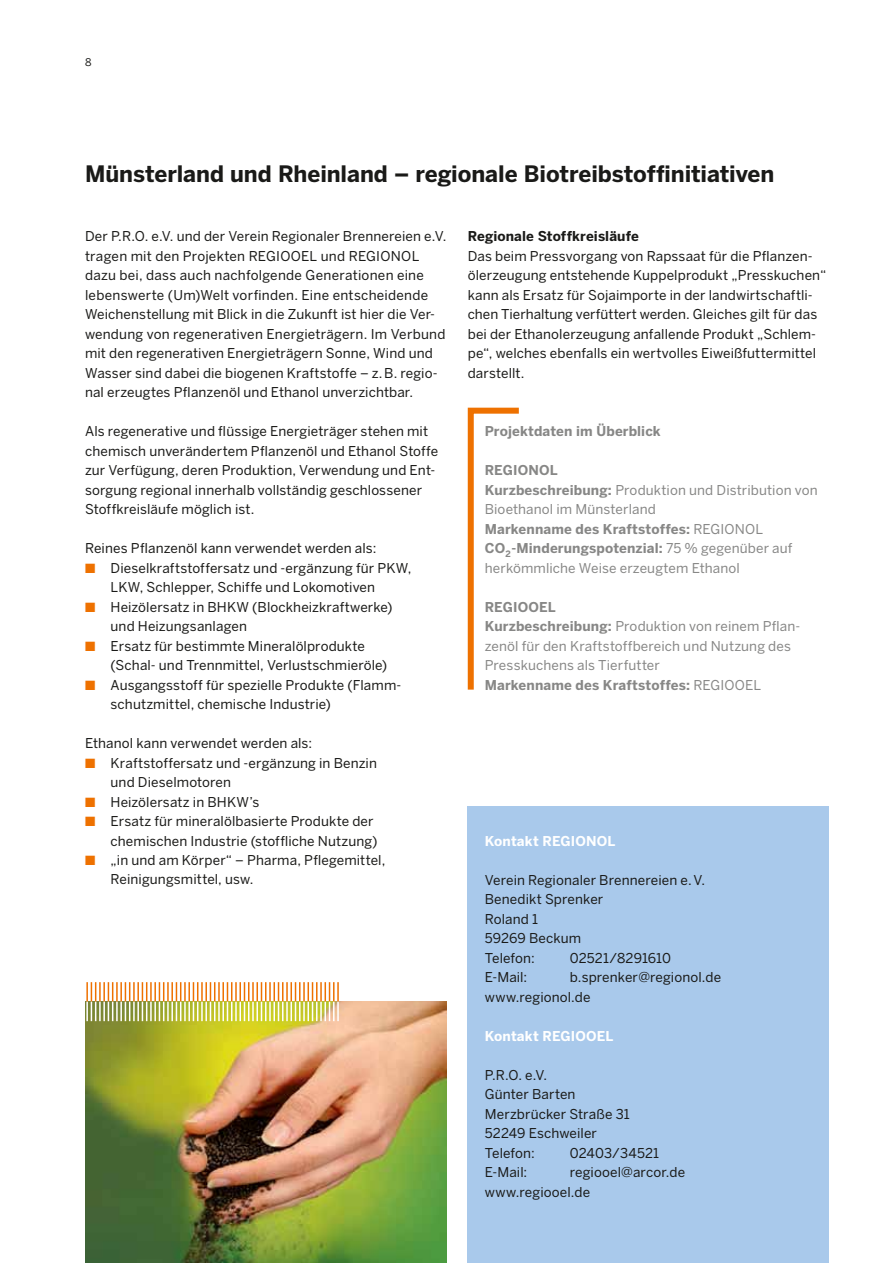
<style>
.page{position:relative;width:893px;height:1263px;background:#fff}
.page>*{position:absolute;margin:0;border:0;box-sizing:border-box;transform-origin:0 0}
.t1{font:700 22.5px "Benton Sans";letter-spacing:-.005em;color:#1a1a18}
.t2{font:13.5px/19.5px "Benton Sans";letter-spacing:.01em;color:#1a1a18}
.t3{font:13.5px/19.5px "Benton Sans";letter-spacing:.01em;color:#878786}
.t4{font:700 13.5px "Benton Sans";letter-spacing:.01em;color:#fff}
.t5{font:700 13.5px "Benton Sans";letter-spacing:.005em;color:#1a1a18}
.t6{font:700 13.5px "Benton Sans";letter-spacing:.01em;color:#878786}
.t7{font:10.5px "Benton Sans";color:#1a1a18}
.s1{color:#ee7100}
.s2{font-weight:700}
</style>
<div class="page">
<div style="left:468px;top:807px;width:361px;height:456px;background:#a9c9eb"></div>
<svg style="left:467px;top:407px;width:52px;height:283px"></svg>
<img style="left:85px;top:1002px;width:361px;height:261px">
<svg style="left:86px;top:982px;width:253px;height:39px"></svg>
<p class="t7" style="left:85px;top:56px;width:8px">8</p>
<h1 class="t1" style="left:85px;top:161px;width:691px">Münsterland und Rheinland – regionale Biotreibstoffinitiativen</h1>
<p class="t2" style="left:85px;top:226px;width:363px">Der P.R.O. e.V. und der Verein Regionaler Brennereien e.V. tragen mit den Projekten REGIOOEL und REGIONOL dazu bei, dass auch nachfolgende Generationen eine lebenswerte (Um)Welt vorfinden. Eine entscheidende Weichenstellung mit Blick in die Zukunft ist hier die Ver&shy;wendung von regenerativen Energieträgern. Im Verbund mit den regenerativen Energieträgern Sonne, Wind und Wasser sind dabei die biogenen Kraftstoffe – z.B. regio&shy;nal erzeugtes Pflanzenöl und Ethanol unverzichtbar.</p>
<p class="t2" style="left:85px;top:421px;width:355px">Als regenerative und flüssige Energieträger stehen mit chemisch unverändertem Pflanzenöl und Ethanol Stoffe zur Verfügung, deren Produktion, Verwendung und Ent&shy;sorgung regional innerhalb vollständig geschlossener Stoffkreisläufe möglich ist.</p>
<p class="t2" style="left:85px;top:538px;width:293px">Reines Pflanzenöl kann verwendet werden als:</p>
<p class="t2" style="left:111px;top:558px;width:302px;text-indent:-26px"><span class="s1">■</span> Dieselkraftstoffersatz und -ergänzung für PKW,<br>LKW, Schlepper, Schiffe und Lokomotiven</p>
<p class="t2" style="left:111px;top:597px;width:284px;text-indent:-26px"><span class="s1">■</span> Heizölersatz in BHKW (Blockheizkraftwerke) und Heizungsanlagen</p>
<p class="t2" style="left:111px;top:636px;width:278px;text-indent:-26px"><span class="s1">■</span> Ersatz für bestimmte Mineralölprodukte (Schal- und Trennmittel, Verlustschmieröle)</p>
<p class="t2" style="left:111px;top:675px;width:292px;text-indent:-26px"><span class="s1">■</span> Ausgangsstoff für spezielle Produkte (Flamm&shy;schutzmittel, chemische Industrie)</p>
<p class="t2" style="left:85px;top:733px;width:229px">Ethanol kann verwendet werden als:</p>
<p class="t2" style="left:111px;top:753px;width:268px;text-indent:-26px"><span class="s1">■</span> Kraftstoffersatz und -ergänzung in Benzin und Dieselmotoren</p>
<p class="t2" style="left:85px;top:792px;width:176px"><span class="s1">■</span> Heizölersatz in BHKW’s</p>
<p class="t2" style="left:111px;top:811px;width:278px;text-indent:-26px"><span class="s1">■</span> Ersatz für mineralölbasierte Produkte der - chemischen Industrie (stoffliche Nutzung)</p>
<p class="t2" style="left:85px;top:850px;width:302px"><span class="s1">■</span> „in und am Körper“ – Pharma, Pflegemittel, -Reinigungsmittel, usw.</p>
<p class="t5" style="left:468px;top:228px;width:173px">Regionale Stoffkreisläufe</p>
<p class="t2" style="left:468px;top:246px;width:360px">Das beim Pressvorgang von Rapssaat für die Pflanzen&shy;ölerzeugung entstehende Kuppelprodukt „Presskuchen“ kann als Ersatz für Sojaimporte in der landwirtschaftli&shy;chen Tierhaltung verfüttert werden. Gleiches gilt für das bei der Ethanolerzeugung anfallende Produkt „Schlem&shy;pe“, welches ebenfalls ein wertvolles Eiweißfuttermittel darstellt.</p>
<p class="t6" style="left:485px;top:423px;width:178px">Projektdaten im Überblick</p>
<p class="t3" style="left:485px;top:460px;width:334px"><span class="s2">REGIONOL<br>Kurzbeschreibung:</span> Produktion und Distribution von Bioethanol im Münsterland<br><span class="s2">Markenname des Kraftstoffes:</span> REGIONOL <span class="s2">CO</span><sub>2</sub><span class="s2">-Minderungspotenzial:</span> 75 % gegenüber auf herkömmliche Weise erzeugtem Ethanol</p>
<p class="t3" style="left:485px;top:597px;width:317px"><span class="s2">REGIOOEL<br>Kurzbeschreibung:</span> Produktion von reinem Pflan&shy;zenöl für den Kraftstoffbereich und Nutzung des Presskuchens als Tierfutter<br><span class="s2">Markenname des Kraftstoffes:</span> REGIOOEL</p>
<p class="t4" style="left:485px;top:833px;width:132px">Kontakt REGIONOL</p>
<p class="t2" style="left:485px;top:870px;width:222px">Verein Regionaler Brennereien e.V.<br>Benedikt Sprenker<br>Roland 1<br>59269 Beckum<br>Telefon:</p>
<p class="t2" style="left:570px;top:948px;width:103px">02521/8291610</p>
<p class="t2" style="left:485px;top:967px;width:238px;text-indent:85px">b.sprenker@regionol.de www.regionol.de</p>
<p class="t4" style="left:485px;top:1028px;width:130px">Kontakt REGIOOEL</p>
<p class="t2" style="left:485px;top:1065px;width:146px">P.R.O. e.V.<br>Günter Barten<br>Merzbrücker Straße 31<br>52249 Eschweiler<br>Telefon:</p>
<p class="t2" style="left:485px;top:967px;width:44px">E-Mail:</p>
<p class="t2" style="left:570px;top:1143px;width:91px">02403/34521</p>
<p class="t2" style="left:485px;top:1162px;width:202px;text-indent:85px">regiooel@arcor.de www.regiooel.de</p>
<p class="t2" style="left:485px;top:1162px;width:44px">E-Mail:</p>
</div>
